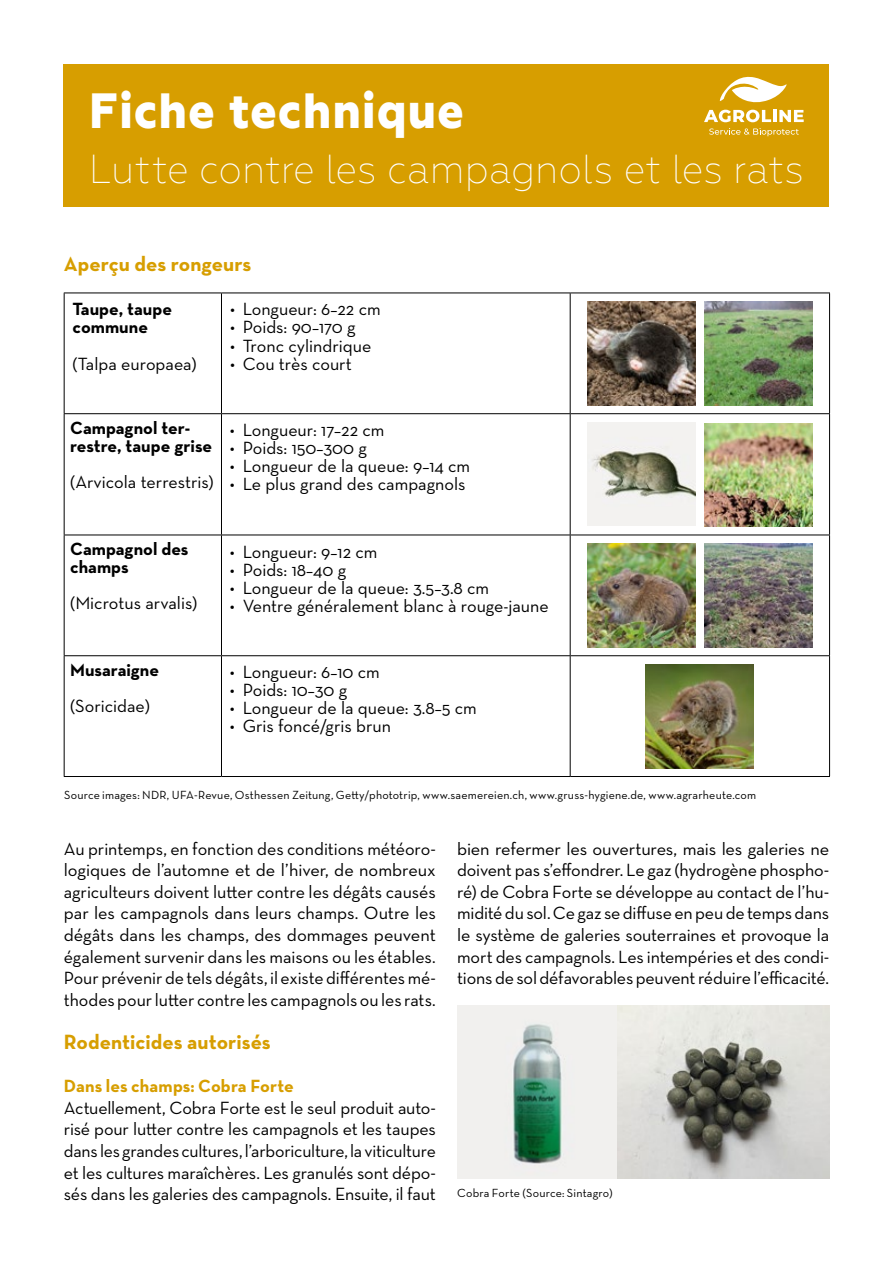
<style>
.page{position:relative;width:893px;height:1263px;background:#fff}
.page>*{position:absolute;margin:0;border:0;box-sizing:border-box;transform-origin:0 0}
.t1{font:800 49.5px "Geometria";letter-spacing:.025em;color:#fff;scale:.92 1}
.t2{font:200 40.5px "Geometria";letter-spacing:.015em;color:#fff;scale:.92 1}
.t3{font:700 21px "Neutraface Text";color:#d79e00}
.t4{font:18px/21.6px "Neutraface Text";color:#000;text-align:justify}
.t5{font:700 18px/18px "Neutraface Text";color:#000}
.t6{font:700 18px "Neutraface Text";letter-spacing:.005em;color:#d79e00}
.t7{font:12px "Neutraface Text";letter-spacing:.015em;color:#000}
</style>
<div class="page">
<div style="left:64px;top:64px;width:765px;height:142px;background:#d79e00"></div>
<svg style="left:709px;top:128px;width:90px;height:8px"></svg>
<svg style="left:704px;top:110px;width:100px;height:12px"></svg>
<svg style="left:720px;top:77px;width:67px;height:26px"></svg>
<hr style="left:64px;top:293px;width:157px;height:1px;background:#000">
<hr style="left:64px;top:293px;width:1px;height:120px;background:#000">
<hr style="left:221px;top:293px;width:349px;height:1px;background:#000">
<hr style="left:221px;top:293px;width:1px;height:120px;background:#000">
<hr style="left:570px;top:293px;width:260px;height:1px;background:#000">
<hr style="left:570px;top:293px;width:1px;height:120px;background:#000">
<hr style="left:829px;top:293px;width:1px;height:120px;background:#000">
<hr style="left:64px;top:413px;width:157px;height:1px;background:#000">
<hr style="left:64px;top:414px;width:1px;height:121px;background:#000">
<hr style="left:221px;top:413px;width:349px;height:1px;background:#000">
<hr style="left:221px;top:414px;width:1px;height:121px;background:#000">
<hr style="left:570px;top:413px;width:260px;height:1px;background:#000">
<hr style="left:570px;top:414px;width:1px;height:121px;background:#000">
<hr style="left:829px;top:414px;width:1px;height:121px;background:#000">
<hr style="left:64px;top:535px;width:157px;height:1px;background:#000">
<hr style="left:64px;top:535px;width:1px;height:120px;background:#000">
<hr style="left:221px;top:535px;width:349px;height:1px;background:#000">
<hr style="left:221px;top:535px;width:1px;height:120px;background:#000">
<hr style="left:570px;top:535px;width:260px;height:1px;background:#000">
<hr style="left:570px;top:535px;width:1px;height:120px;background:#000">
<hr style="left:829px;top:535px;width:1px;height:120px;background:#000">
<hr style="left:64px;top:655px;width:157px;height:1px;background:#000">
<hr style="left:64px;top:656px;width:1px;height:120px;background:#000">
<hr style="left:221px;top:656px;width:1px;height:120px;background:#000">
<hr style="left:570px;top:656px;width:1px;height:120px;background:#000">
<hr style="left:64px;top:776px;width:157px;height:1px;background:#000">
<hr style="left:221px;top:655px;width:349px;height:1px;background:#000">
<hr style="left:570px;top:655px;width:260px;height:1px;background:#000">
<hr style="left:829px;top:656px;width:1px;height:120px;background:#000">
<hr style="left:221px;top:776px;width:349px;height:1px;background:#000">
<hr style="left:570px;top:776px;width:260px;height:1px;background:#000">
<img style="left:587px;top:301px;width:108px;height:104px">
<img style="left:704px;top:301px;width:108px;height:104px">
<img style="left:587px;top:422px;width:108px;height:104px">
<img style="left:704px;top:423px;width:108px;height:104px">
<img style="left:587px;top:543px;width:108px;height:104px">
<img style="left:704px;top:543px;width:108px;height:104px">
<img style="left:646px;top:664px;width:108px;height:104px">
<img style="left:457px;top:1006px;width:372px;height:172px">
<h1 class="t1" style="left:89px;top:81px;width:409px">Fiche technique</h1>
<h2 class="t2" style="left:89px;top:146px;width:778px">Lutte contre les campagnols et les rats</h2>
<p class="t3" style="left:64px;top:251px;width:189px">Aperçu des rongeurs</p>
<p class="t5" style="left:73px;top:300px;width:101px">Taupe, taupe commune</p>
<p class="t4" style="left:73px;top:352px;width:126px">(Talpa europaea)</p>
<p class="t4" style="left:230px;top:298px;width:152px">• Longueur: 6–22 cm</p>
<p class="t4" style="left:230px;top:316px;width:127px">• Poids: 90–170 g</p>
<p class="t4" style="left:230px;top:334px;width:143px">• Tronc cylindrique</p>
<p class="t4" style="left:230px;top:352px;width:123px">• Cou très court</p>
<p class="t5" style="left:70px;top:418px;width:144px">Campagnol ter&shy;restre, taupe grise</p>
<p class="t4" style="left:70px;top:471px;width:145px">(Arvicola terrestris)</p>
<p class="t4" style="left:230px;top:419px;width:156px">• Longueur: 17–22 cm</p>
<p class="t4" style="left:230px;top:437px;width:138px">• Poids: 150–300 g</p>
<p class="t4" style="left:230px;top:455px;width:242px">• Longueur de la queue: 9–14 cm</p>
<p class="t4" style="left:230px;top:473px;width:237px">• Le plus grand des campagnols</p>
<p class="t5" style="left:70px;top:540px;width:120px">Campagnol des champs</p>
<p class="t4" style="left:70px;top:592px;width:129px">(Microtus arvalis)</p>
<p class="t4" style="left:230px;top:540px;width:149px">• Longueur: 9–12 cm</p>
<p class="t4" style="left:230px;top:558px;width:118px">• Poids: 18–40 g</p>
<p class="t4" style="left:230px;top:576px;width:261px">• Longueur de la queue: 3.5–3.8 cm</p>
<p class="t4" style="left:230px;top:594px;width:320px">• Ventre généralement blanc à rouge-jaune</p>
<p class="t5" style="left:70px;top:660px;width:90px">Musaraigne</p>
<p class="t4" style="left:70px;top:695px;width:81px">(Soricidae)</p>
<p class="t4" style="left:230px;top:661px;width:151px">• Longueur: 6–10 cm</p>
<p class="t4" style="left:230px;top:679px;width:119px">• Poids: 10–30 g</p>
<p class="t4" style="left:230px;top:697px;width:248px">• Longueur de la queue: 3.8–5 cm</p>
<p class="t4" style="left:230px;top:715px;width:163px">• Gris foncé/gris brun</p>
<p class="t7" style="left:64px;top:787px;width:694px">Source images: NDR, UFA-Revue, Osthessen Zeitung, Getty/phototrip, www.saemereien.ch, www.gruss-hygiene.de, www.agrarheute.com</p>
<p class="t4" style="left:64px;top:837px;width:374px">Au printemps, en fonction des conditions météoro&shy;logiques de l’automne et de l’hiver, de nombreux agriculteurs doivent lutter contre les dégâts causés par les campagnols dans leurs champs. Outre les dégâts dans les champs, des dommages peuvent également survenir dans les maisons ou les étables.<br>Pour prévenir de tels dégâts, il existe différentes mé&shy;thodes pour lutter contre les campagnols ou les rats.</p>
<p class="t3" style="left:64px;top:1028px;width:209px">Rodenticides autorisés</p>
<p class="t6" style="left:64px;top:1074px;width:232px">Dans les champs: Cobra Forte</p>
<p class="t4" style="left:64px;top:1096px;width:374px">Actuellement, Cobra Forte est le seul produit auto&shy;risé pour lutter contre les campagnols et les taupes dans les grandes cultures, l’arboriculture, la viticulture et les cultures maraîchères. Les granulés sont dépo&shy;sés dans les galeries des campagnols. Ensuite, il faut</p>
<p class="t4" style="left:457px;top:837px;width:374px">bien refermer les ouvertures, mais les galeries ne doivent pas s’effondrer. Le gaz (hydrogène phospho&shy;ré) de Cobra Forte se développe au contact de l’hu&shy;midité du sol. Ce gaz se diffuse en peu de temps dans le système de galeries souterraines et provoque la mort des campagnols. Les intempéries et des condi&shy;tions de sol défavorables peuvent réduire l’efficacité.</p>
<p class="t7" style="left:457px;top:1186px;width:157px">Cobra Forte (Source: Sintagro)</p>
</div>
